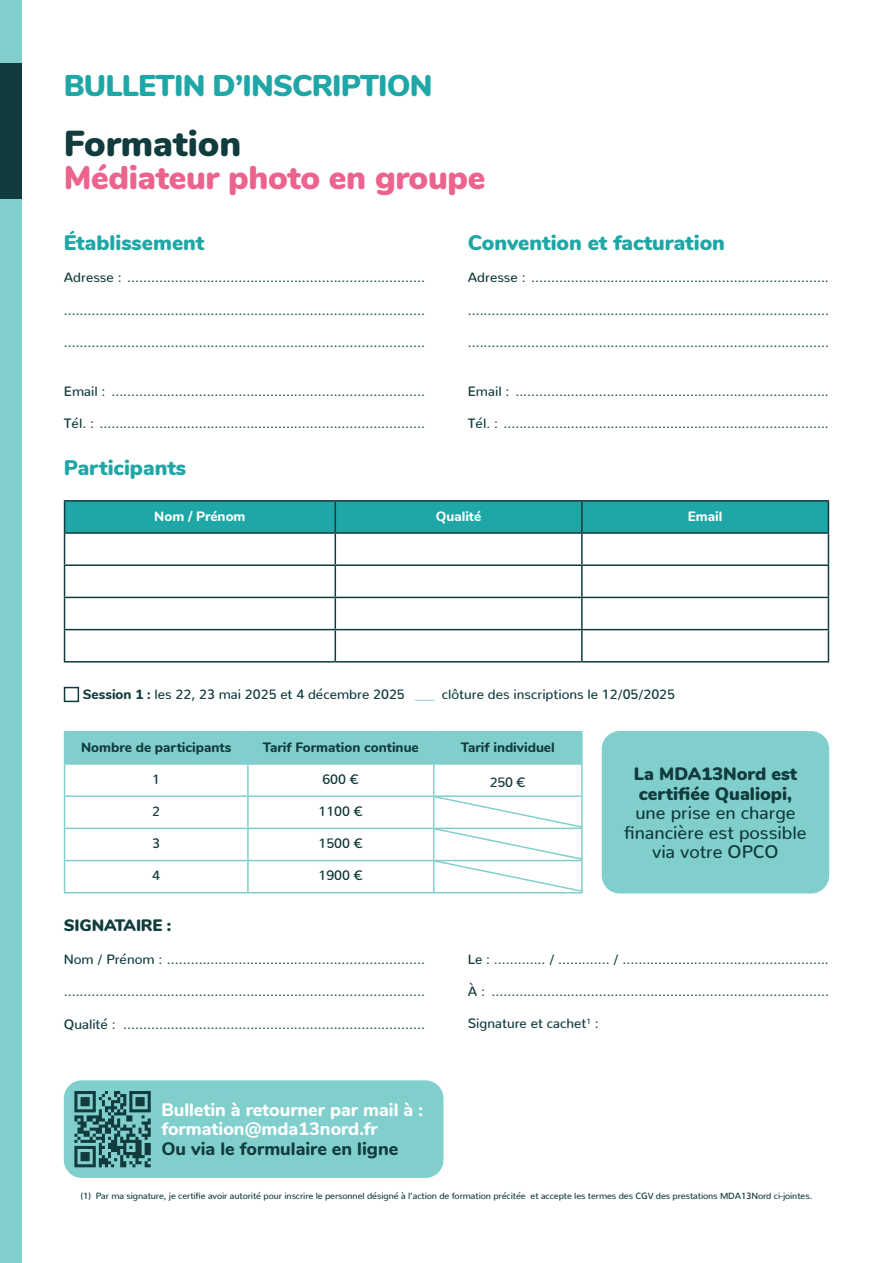
<style>
.page{position:relative;width:893px;height:1263px;background:#fff}
.page>*{position:absolute;margin:0;border:0;box-sizing:border-box;transform-origin:0 0}
.t1{font:900 36px "Nunito";color:#113b3c}
.t2{font:900 33px "Nunito";letter-spacing:-.01em;color:#ec638e}
.t3{font:900 30px "Nunito";letter-spacing:-.025em;color:#1fa6a6}
.t4{font:900 21px "Nunito";color:#1fa6a6}
.t5{font:500 18px/19.5px "Nunito";color:#113b3c;text-align:center}
.t6{font:800 18px "Nunito";color:#fff}
.t7{font:800 18px "Nunito";color:#113b3c}
.t8{font:900 16.5px "Nunito";letter-spacing:-.01em;color:#113b3c}
.t9{font:500 13.5px "Nunito";color:#113b3c}
.t10{font:800 13.5px "Nunito";color:#113b3c}
.t11{font:800 13.5px "Nunito";color:#fff}
.t12{font:500 9px "Nunito";letter-spacing:-.01em;color:#113b3c}
.s1{font-weight:800}
.s2{color:#81cfcd}
.s3{font-weight:900}
</style>
<div class="page">
<div style="left:602px;top:731px;width:227px;height:162px;background:#81cfcd;border-radius:18px"></div>
<div style="left:0;top:0;width:21px;height:1263px;background:#81cfcd"></div>
<div style="left:0;top:64px;width:21px;height:135px;background:#113b3c"></div>
<div style="left:64px;top:687px;width:15px;height:15px;border:2px solid #113b3c"></div>
<div style="left:65px;top:502px;width:763px;height:30px;background:#1fa6a6"></div>
<svg style="left:65px;top:534px;width:763px;height:127px"></svg>
<hr style="left:64px;top:500px;width:271px;height:2px;background:#113b3c">
<hr style="left:64px;top:502px;width:1px;height:30px;background:#113b3c">
<hr style="left:335px;top:500px;width:247px;height:2px;background:#113b3c">
<hr style="left:335px;top:502px;width:1px;height:30px;background:#113b3c">
<hr style="left:582px;top:500px;width:247px;height:2px;background:#113b3c">
<hr style="left:581px;top:502px;width:2px;height:30px;background:#113b3c">
<hr style="left:828px;top:502px;width:1px;height:30px;background:#113b3c">
<hr style="left:64px;top:532px;width:271px;height:2px;background:#113b3c">
<hr style="left:64px;top:534px;width:1px;height:30px;background:#113b3c">
<hr style="left:335px;top:532px;width:247px;height:2px;background:#113b3c">
<hr style="left:335px;top:534px;width:1px;height:30px;background:#113b3c">
<hr style="left:582px;top:532px;width:247px;height:2px;background:#113b3c">
<hr style="left:581px;top:534px;width:2px;height:30px;background:#113b3c">
<hr style="left:828px;top:534px;width:1px;height:30px;background:#113b3c">
<hr style="left:64px;top:564px;width:271px;height:2px;background:#113b3c">
<hr style="left:64px;top:566px;width:1px;height:31px;background:#113b3c">
<hr style="left:335px;top:564px;width:247px;height:2px;background:#113b3c">
<hr style="left:335px;top:566px;width:1px;height:31px;background:#113b3c">
<hr style="left:582px;top:564px;width:247px;height:2px;background:#113b3c">
<hr style="left:581px;top:566px;width:2px;height:31px;background:#113b3c">
<hr style="left:828px;top:566px;width:1px;height:31px;background:#113b3c">
<hr style="left:64px;top:597px;width:271px;height:1px;background:#113b3c">
<hr style="left:64px;top:598px;width:1px;height:31px;background:#113b3c">
<hr style="left:335px;top:597px;width:247px;height:1px;background:#113b3c">
<hr style="left:335px;top:598px;width:1px;height:31px;background:#113b3c">
<hr style="left:582px;top:597px;width:247px;height:1px;background:#113b3c">
<hr style="left:581px;top:598px;width:2px;height:31px;background:#113b3c">
<hr style="left:828px;top:598px;width:1px;height:31px;background:#113b3c">
<hr style="left:64px;top:629px;width:271px;height:1px;background:#113b3c">
<hr style="left:64px;top:630px;width:1px;height:31px;background:#113b3c">
<hr style="left:335px;top:629px;width:247px;height:1px;background:#113b3c">
<hr style="left:335px;top:630px;width:1px;height:31px;background:#113b3c">
<hr style="left:582px;top:629px;width:247px;height:1px;background:#113b3c">
<hr style="left:581px;top:630px;width:2px;height:31px;background:#113b3c">
<hr style="left:828px;top:630px;width:1px;height:31px;background:#113b3c">
<hr style="left:64px;top:661px;width:271px;height:1px;background:#113b3c">
<hr style="left:335px;top:661px;width:247px;height:1px;background:#113b3c">
<hr style="left:582px;top:661px;width:247px;height:1px;background:#113b3c">
<div style="left:65px;top:732px;width:516px;height:31px;background:#81cfcd"></div>
<svg style="left:65px;top:765px;width:370px;height:127px"></svg>
<hr style="left:64px;top:731px;width:184px;height:1px;background:#81cfcd">
<hr style="left:64px;top:732px;width:1px;height:31px;background:#81cfcd">
<hr style="left:248px;top:731px;width:186px;height:1px;background:#81cfcd">
<hr style="left:247px;top:732px;width:2px;height:31px;background:#81cfcd">
<hr style="left:434px;top:731px;width:149px;height:1px;background:#81cfcd">
<hr style="left:433px;top:732px;width:1px;height:31px;background:#81cfcd">
<hr style="left:581px;top:732px;width:2px;height:31px;background:#81cfcd">
<hr style="left:64px;top:763px;width:184px;height:2px;background:#81cfcd">
<hr style="left:64px;top:765px;width:1px;height:30px;background:#81cfcd">
<hr style="left:248px;top:763px;width:186px;height:2px;background:#81cfcd">
<hr style="left:247px;top:765px;width:2px;height:30px;background:#81cfcd">
<hr style="left:434px;top:763px;width:149px;height:2px;background:#81cfcd">
<hr style="left:433px;top:765px;width:1px;height:30px;background:#81cfcd">
<hr style="left:581px;top:765px;width:2px;height:30px;background:#81cfcd">
<hr style="left:64px;top:795px;width:184px;height:2px;background:#81cfcd">
<hr style="left:64px;top:797px;width:1px;height:31px;background:#81cfcd">
<hr style="left:248px;top:795px;width:186px;height:2px;background:#81cfcd">
<hr style="left:247px;top:797px;width:2px;height:31px;background:#81cfcd">
<hr style="left:64px;top:828px;width:184px;height:1px;background:#81cfcd">
<hr style="left:64px;top:829px;width:1px;height:31px;background:#81cfcd">
<hr style="left:248px;top:828px;width:186px;height:1px;background:#81cfcd">
<hr style="left:247px;top:829px;width:2px;height:31px;background:#81cfcd">
<hr style="left:64px;top:860px;width:184px;height:1px;background:#81cfcd">
<hr style="left:64px;top:861px;width:1px;height:31px;background:#81cfcd">
<hr style="left:248px;top:860px;width:186px;height:1px;background:#81cfcd">
<hr style="left:247px;top:861px;width:2px;height:31px;background:#81cfcd">
<hr style="left:64px;top:892px;width:184px;height:1px;background:#81cfcd">
<hr style="left:248px;top:892px;width:186px;height:1px;background:#81cfcd">
<svg style="left:432px;top:795px;width:151px;height:98px"></svg>
<div style="left:64px;top:1080px;width:379px;height:98px;background:#81cfcd;border-radius:18px"></div>
<svg style="left:74px;top:1091px;width:77px;height:76px"></svg>
<p class="t3" style="left:64px;top:64px;width:370px">BULLETIN D’INSCRIPTION</p>
<p class="t1" style="left:64px;top:116px;width:179px">Formation</p>
<p class="t2" style="left:64px;top:153px;width:423px">Médiateur photo en groupe</p>
<p class="t4" style="left:64px;top:227px;width:142px">Établissement</p>
<p class="t9" style="left:64px;top:266px;width:363px">Adresse : ...........................................................................</p>
<p class="t9" style="left:64px;top:298px;width:363px">...........................................................................................</p>
<p class="t9" style="left:64px;top:330px;width:363px">...........................................................................................</p>
<p class="t9" style="left:64px;top:379px;width:363px">Email : ...............................................................................</p>
<p class="t9" style="left:64px;top:411px;width:363px">Tél. : ..................................................................................</p>
<p class="t4" style="left:64px;top:452px;width:124px">Participants</p>
<p class="t4" style="left:468px;top:227px;width:259px">Convention et facturation</p>
<p class="t9" style="left:468px;top:266px;width:363px">Adresse : ...........................................................................</p>
<p class="t9" style="left:468px;top:298px;width:363px">...........................................................................................</p>
<p class="t9" style="left:468px;top:330px;width:363px">...........................................................................................</p>
<p class="t9" style="left:468px;top:379px;width:363px">Email : ...............................................................................</p>
<p class="t9" style="left:468px;top:411px;width:363px">Tél. : ..................................................................................</p>
<p class="t11" style="left:154px;top:506px;width:93px">Nom / Prénom</p>
<p class="t11" style="left:436px;top:506px;width:47px">Qualité</p>
<p class="t11" style="left:688px;top:506px;width:36px">Email</p>
<p class="t9" style="left:83px;top:683px;width:594px"><span class="s1">Session 1 :</span> les 22, 23 mai 2025 et 4 décembre 2025 <span class="s2">___</span> clôture des inscriptions le 12/05/2025</p>
<p class="t10" style="left:81px;top:737px;width:152px">Nombre de participants</p>
<p class="t10" style="left:263px;top:737px;width:158px">Tarif Formation continue</p>
<p class="t10" style="left:461px;top:737px;width:95px">Tarif individuel</p>
<p class="t9" style="left:152px;top:767px;width:9px">1</p>
<p class="t9" style="left:322px;top:767px;width:38px">600 €</p>
<p class="t9" style="left:490px;top:770px;width:38px">250 €</p>
<p class="t9" style="left:152px;top:799px;width:9px">2</p>
<p class="t9" style="left:318px;top:799px;width:46px">1100 €</p>
<p class="t9" style="left:152px;top:831px;width:9px">3</p>
<p class="t9" style="left:318px;top:831px;width:46px">1500 €</p>
<p class="t9" style="left:152px;top:864px;width:9px">4</p>
<p class="t9" style="left:318px;top:864px;width:46px">1900 €</p>
<p class="t5" style="left:624px;top:762px;width:184px"><span class="s3">La MDA13Nord est certifiée Qualiopi, </span>une prise en charge financière est possible via votre OPCO</p>
<p class="t8" style="left:64px;top:913px;width:109px">SIGNATAIRE :</p>
<p class="t9" style="left:64px;top:947px;width:363px">Nom / Prénom : .................................................................</p>
<p class="t9" style="left:64px;top:980px;width:363px">...........................................................................................</p>
<p class="t9" style="left:64px;top:1012px;width:363px">Qualité : ............................................................................</p>
<p class="t6" style="left:161px;top:1096px;width:263px">Bulletin à retourner par mail à :</p>
<p class="t6" style="left:161px;top:1116px;width:218px">formation@mda13nord.fr</p>
<p class="t7" style="left:161px;top:1135px;width:238px">Ou via le formulaire en ligne</p>
<p class="t9" style="left:468px;top:947px;width:363px">Le : ............. / ............. / ....................................................</p>
<p class="t9" style="left:468px;top:979px;width:363px">À : .....................................................................................</p>
<p class="t9" style="left:468px;top:1012px;width:133px">Signature et cachet<sup>1</sup> :</p>
<p class="t12" style="left:81px;top:1188px;width:733px">(1) Par ma signature, je certifie avoir autorité pour inscrire le personnel désigné à l’action de formation précitée et accepte les termes des CGV des prestations MDA13Nord ci-jointes.</p>
</div>
